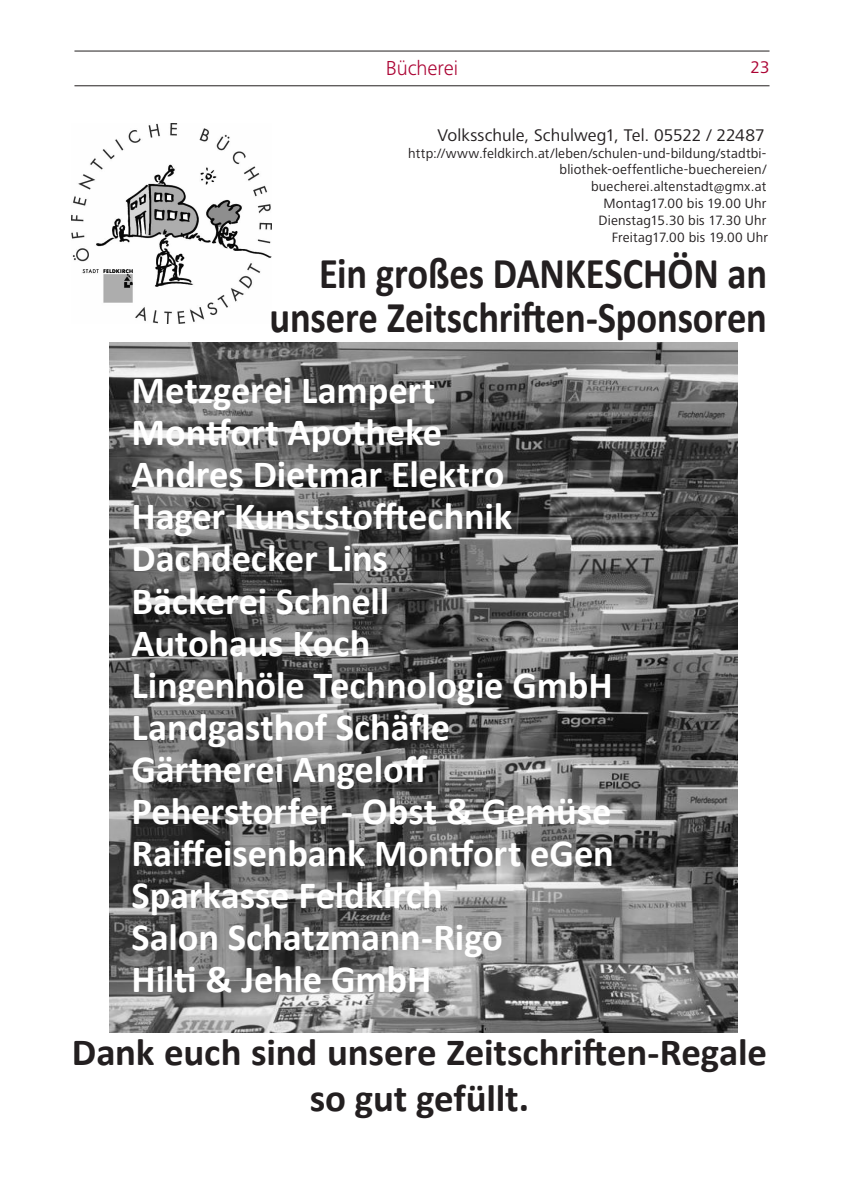
<style>
.page{position:relative;width:844px;height:1191px;background:#fff}
.page>*{position:absolute;margin:0;border:0;box-sizing:border-box;transform-origin:0 0}
.t1{font:700 44.1px/44.1px "Calibri";letter-spacing:-.005em;color:#231f20;text-align:right;scale:.87 1}
.t2{font:700 38.5px/42px "Calibri";letter-spacing:-.005em;color:#fff}
.t3{font:700 38.5px/46.2px "Calibri";letter-spacing:-.005em;color:#231f20;text-align:center}
.t4{font:300 21px "Frutiger Next LT";letter-spacing:-.005em;color:#ab0333}
.t5{font:17.5px "Frutiger Next LT";color:#231f20}
.t6{font:17.5px "Frutiger Next LT";color:#ab0333}
.t7{font:14px/16.8px "Frutiger Next LT";letter-spacing:.01em;color:#231f20;text-align:right}
</style>
<div class="page">
<hr style="left:74px;top:51px;width:695px;height:1px;background:#231f20">
<hr style="left:74px;top:85px;width:695px;height:1px;background:#231f20">
<img style="left:72px;top:124px;width:200px;height:200px">
<img style="left:109px;top:342px;width:628px;height:690px">
<p class="t4" style="left:386px;top:57px;width:73px">Bücherei</p>
<p class="t6" style="left:750px;top:57px;width:20px">23</p>
<p class="t5" style="left:437px;top:125px;width:328px">Volksschule, Schulweg1, Tel. 05522 / 22487</p>
<p class="t7" style="left:408px;top:145px;width:361px">http://www.feldkirch.at/leben/schulen-und-bildung/stadtbi&shy;bliothek-oeffentliche-buechereien/ buecherei.altenstadt@gmx.at<br>Montag17.00 bis 19.00 Uhr<br>Dienstag15.30 bis 17.30 Uhr<br>Freitag17.00 bis 19.00 Uhr</p>
<p class="t1" style="left:269px;top:250px;width:573px">Ein großes DANKESCHÖN an unsere Zeitschriften-Sponsoren</p>
<p class="t2" style="left:131px;top:368px;width:483px">Metzgerei Lampert<br>Montfort Apotheke<br>Andres Dietmar Elektro<br>Hager Kunststofftechnik<br>Dachdecker Lins<br>Bäckerei Schnell<br>Autohaus Koch<br>Lingenhöle Technologie GmbH<br>Landgasthof Schäfle<br>Gärtnerei Angeloff<br>Peherstorfer - Obst &amp; Gemüse<br>Raiffeisenbank Montfort eGen<br>Sparkasse Feldkirch<br>Salon Schatzmann-Rigo<br>Hilti &amp; Jehle GmbH</p>
<p class="t3" style="left:72px;top:1027px;width:696px">Dank euch sind unsere Zeitschriften-Regale so gut gefüllt.</p>
</div>
